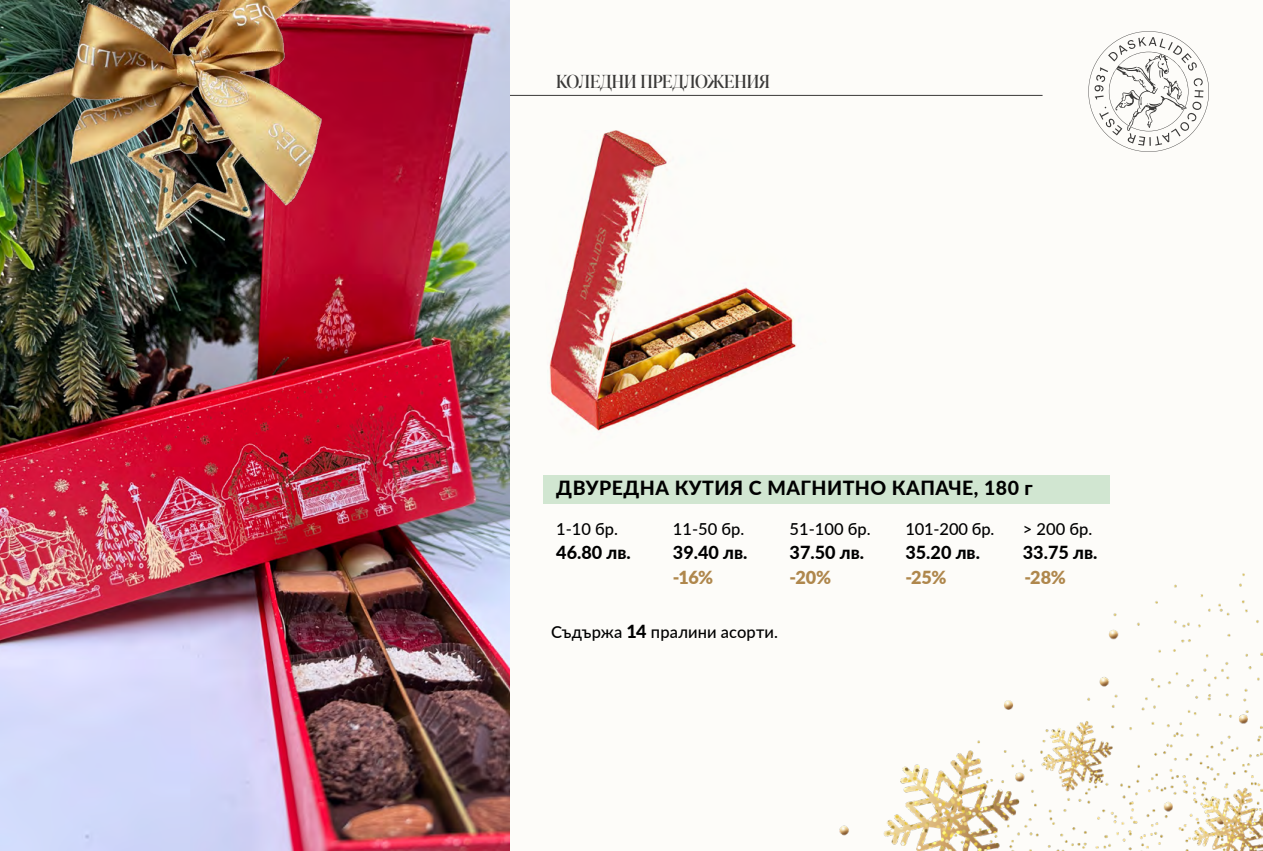
<style>
.page{position:relative;width:1263px;height:851px;background:#fff}
.page>*{position:absolute;margin:0;border:0;box-sizing:border-box;transform-origin:0 0}
.t1{font:800 19.5px "Lato";letter-spacing:.025em;color:#000}
.t2{font:800 18px "Lato";color:#000}
.t3{font:18px "Ivy Presto Display";color:#3a3938}
.t4{font:900 18px "Lato";letter-spacing:-.005em;color:#af874c}
.t5{font:500 16.5px "Lato";color:#000}
.s1{font-weight:800;font-size:18px}
</style>
<div class="page">
<div style="left:0;top:0;width:1263px;height:850px;background:#fdfcf9"></div>
<svg style="left:1088px;top:31px;width:121px;height:121px"></svg>
<img style="left:509px;top:267px;width:754px;height:583px">
<hr style="left:366px;top:95px;width:676px;height:1px;background:#3a3938">
<img style="left:0;top:0;width:509px;height:850px">
<img style="left:545px;top:130px;width:282px;height:323px">
<img style="left:0;top:0;width:447px;height:335px">
<div style="left:543px;top:474px;width:566px;height:29px;background:#d1e6d1"></div>
<p class="t3" style="left:556px;top:68px;width:215px">КОЛЕДНИ ПРЕДЛОЖЕНИЯ</p>
<p class="t1" style="left:556px;top:473px;width:478px">ДВУРЕДНА КУТИЯ С МАГНИТНО КАПАЧЕ, 180 г</p>
<p class="t5" style="left:556px;top:517px;width:63px">1-10 бр.</p>
<p class="t2" style="left:556px;top:539px;width:76px">46.80 лв.</p>
<p class="t5" style="left:673px;top:517px;width:73px">11-50 бр.</p>
<p class="t2" style="left:673px;top:539px;width:76px">39.40 лв.</p>
<p class="t4" style="left:673px;top:563px;width:42px">-16%</p>
<p class="t5" style="left:789px;top:517px;width:82px">51-100 бр.</p>
<p class="t2" style="left:789px;top:539px;width:76px">37.50 лв.</p>
<p class="t4" style="left:789px;top:563px;width:43px">-20%</p>
<p class="t5" style="left:551px;top:619px;width:228px">Съдържа <span class="s1">14</span> пралини асорти.</p>
<p class="t5" style="left:905px;top:517px;width:90px">101-200 бр.</p>
<p class="t2" style="left:905px;top:539px;width:76px">35.20 лв.</p>
<p class="t4" style="left:905px;top:563px;width:43px">-25%</p>
<p class="t5" style="left:1023px;top:517px;width:71px">&gt; 200 бр.</p>
<p class="t2" style="left:1023px;top:539px;width:76px">33.75 лв.</p>
<p class="t4" style="left:1024px;top:563px;width:43px">-28%</p>
</div>
